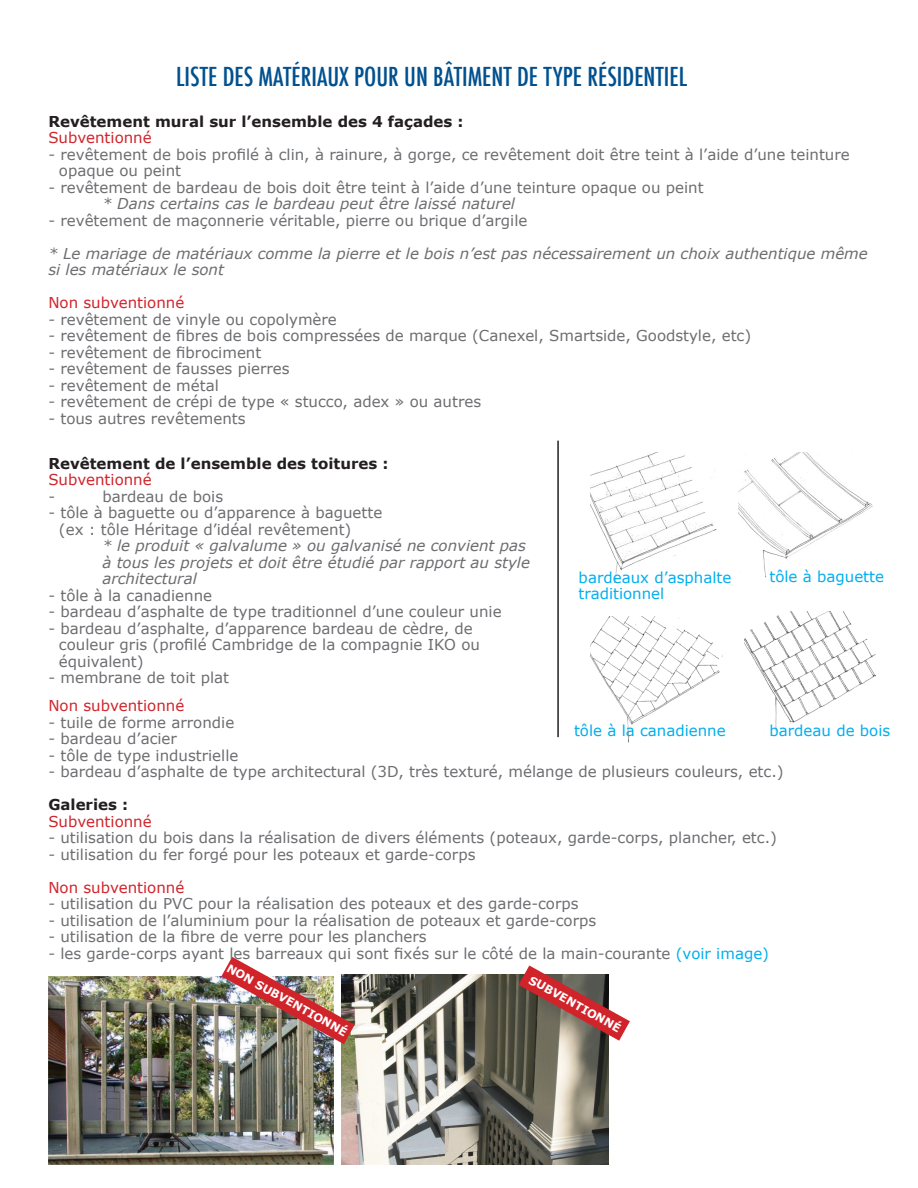
<style>
.page{position:relative;width:918px;height:1188px;background:#fff}
.page>*{position:absolute;margin:0;border:0;box-sizing:border-box;transform-origin:0 0}
.t1{font:500 condensed 25.5px "Futura";color:#01508f}
.t2{font:15px/16.5px "Verdana";color:#6c6d70}
.t3{font:italic 15px/16.5px "Verdana";color:#6c6d70}
.t4{font:700 15px "Verdana";color:#231f20}
.t5{font:15px "Verdana";color:#d1232a}
.t6{font:15px "Verdana";color:#00aeef}
.t7{font:700 11.4px "Verdana";color:#fff}
.s1{color:#00aeef}
</style>
<div class="page">
<img style="left:342px;top:975px;width:267px;height:190px">
<svg style="left:519px;top:965px;width:111px;height:76px"></svg>
<img style="left:48px;top:976px;width:286px;height:188px">
<img style="left:221px;top:957px;width:134px;height:87px">
<img style="left:590px;top:452px;width:126px;height:131px">
<img style="left:738px;top:452px;width:135px;height:130px">
<img style="left:590px;top:617px;width:132px;height:126px">
<img style="left:745px;top:612px;width:130px;height:120px">
<hr style="left:557px;top:441px;width:2px;height:296px;background:#231f20">
<p class="t1" style="left:176px;top:60px;width:513px">LISTE DES MATÉRIAUX POUR UN BÂTIMENT DE TYPE RÉSIDENTIEL</p>
<p class="t4" style="left:48px;top:112px;width:417px">Revêtement mural sur l’ensemble des 4 façades :</p>
<p class="t5" style="left:48px;top:128px;width:105px">Subventionné</p>
<p class="t2" style="left:59px;top:146px;width:792px;text-indent:-11px">- revêtement de bois profilé à clin, à rainure, à gorge, ce revêtement doit être teint à l’aide d’une teinture opaque ou peint</p>
<p class="t2" style="left:48px;top:179px;width:657px">- revêtement de bardeau de bois doit être teint à l’aide d’une teinture opaque ou peint</p>
<p class="t3" style="left:102px;top:195px;width:414px">* Dans certains cas le bardeau peut être laissé naturel</p>
<p class="t2" style="left:48px;top:212px;width:481px">- revêtement de maçonnerie véritable, pierre ou brique d’argile</p>
<p class="t3" style="left:48px;top:245px;width:821px">* Le mariage de matériaux comme la pierre et le bois n’est pas nécessairement un choix authentique même si les matériaux le sont</p>
<p class="t5" style="left:48px;top:293px;width:137px">Non subventionné</p>
<p class="t2" style="left:48px;top:311px;width:290px">- revêtement de vinyle ou copolymère</p>
<p class="t2" style="left:48px;top:327px;width:704px">- revêtement de fibres de bois compressées de marque (Canexel, Smartside, Goodstyle, etc)</p>
<p class="t2" style="left:48px;top:344px;width:214px">- revêtement de fibrociment</p>
<p class="t2" style="left:48px;top:360px;width:243px">- revêtement de fausses pierres</p>
<p class="t2" style="left:48px;top:377px;width:172px">- revêtement de métal</p>
<p class="t2" style="left:48px;top:393px;width:434px">- revêtement de crépi de type « stucco, adex » ou autres</p>
<p class="t2" style="left:48px;top:410px;width:199px">- tous autres revêtements</p>
<p class="t4" style="left:48px;top:454px;width:342px">Revêtement de l’ensemble des toitures :</p>
<p class="t5" style="left:48px;top:470px;width:105px">Subventionné</p>
<p class="t2" style="left:48px;top:487px;width:8px">-</p>
<p class="t2" style="left:102px;top:487px;width:122px">bardeau de bois</p>
<p class="t2" style="left:48px;top:504px;width:335px">- tôle à baguette ou d’apparence à baguette</p>
<p class="t2" style="left:59px;top:520px;width:294px">(ex : tôle Héritage d’idéal revêtement)</p>
<p class="t3" style="left:102px;top:537px;width:425px">* le produit « galvalume » ou galvanisé ne convient pas</p>
<p class="t3" style="left:102px;top:553px;width:429px">à tous les projets et doit être étudié par rapport au style architectural</p>
<p class="t2" style="left:48px;top:586px;width:165px">- tôle à la canadienne</p>
<p class="t2" style="left:48px;top:603px;width:455px">- bardeau d’asphalte de type traditionnel d’une couleur unie</p>
<p class="t2" style="left:59px;top:619px;width:422px;text-indent:-11px">- bardeau d’asphalte, d’apparence bardeau de cèdre, de couleur gris (profilé Cambridge de la compagnie IKO ou</p>
<p class="t2" style="left:59px;top:652px;width:86px">équivalent)</p>
<p class="t2" style="left:48px;top:669px;width:182px">- membrane de toit plat</p>
<p class="t5" style="left:48px;top:696px;width:137px">Non subventionné</p>
<p class="t2" style="left:48px;top:714px;width:187px">- tuile de forme arrondie</p>
<p class="t2" style="left:48px;top:730px;width:130px">- bardeau d’acier</p>
<p class="t2" style="left:48px;top:747px;width:192px">- tôle de type industrielle</p>
<p class="t2" style="left:48px;top:763px;width:737px">- bardeau d’asphalte de type architectural (3D, très texturé, mélange de plusieurs couleurs, etc.)</p>
<p class="t4" style="left:48px;top:795px;width:81px">Galeries :</p>
<p class="t5" style="left:48px;top:812px;width:105px">Subventionné</p>
<p class="t2" style="left:48px;top:829px;width:730px">- utilisation du bois dans la réalisation de divers éléments (poteaux, garde-corps, plancher, etc.)</p>
<p class="t2" style="left:48px;top:846px;width:429px">- utilisation du fer forgé pour les poteaux et garde-corps</p>
<p class="t5" style="left:48px;top:878px;width:137px">Non subventionné</p>
<p class="t2" style="left:48px;top:895px;width:532px">- utilisation du PVC pour la réalisation des poteaux et des garde-corps</p>
<p class="t2" style="left:48px;top:912px;width:549px">- utilisation de l’aluminium pour la réalisation de poteaux et garde-corps</p>
<p class="t2" style="left:48px;top:928px;width:380px">- utilisation de la fibre de verre pour les planchers</p>
<p class="t2" style="left:48px;top:945px;width:722px">- les garde-corps ayant les barreaux qui sont fixés sur le côté de la main-courante <span class="s1">(voir image)</span></p>
<p class="t6" style="left:579px;top:568px;width:154px">bardeaux d’asphalte</p>
<p class="t6" style="left:770px;top:567px;width:116px">tôle à baguette</p>
<p class="t6" style="left:579px;top:584px;width:87px">traditionnel</p>
<p class="t6" style="left:574px;top:721px;width:153px">tôle à la canadienne</p>
<p class="t6" style="left:770px;top:721px;width:122px">bardeau de bois</p>
<p class="t7" style="left:231px;top:961px;width:137px;rotate:29deg">NON SUBVENTIONNÉ</p>
<p class="t7" style="left:533px;top:973px;width:104px;rotate:29deg">SUBVENTIONNÉ</p>
</div>
